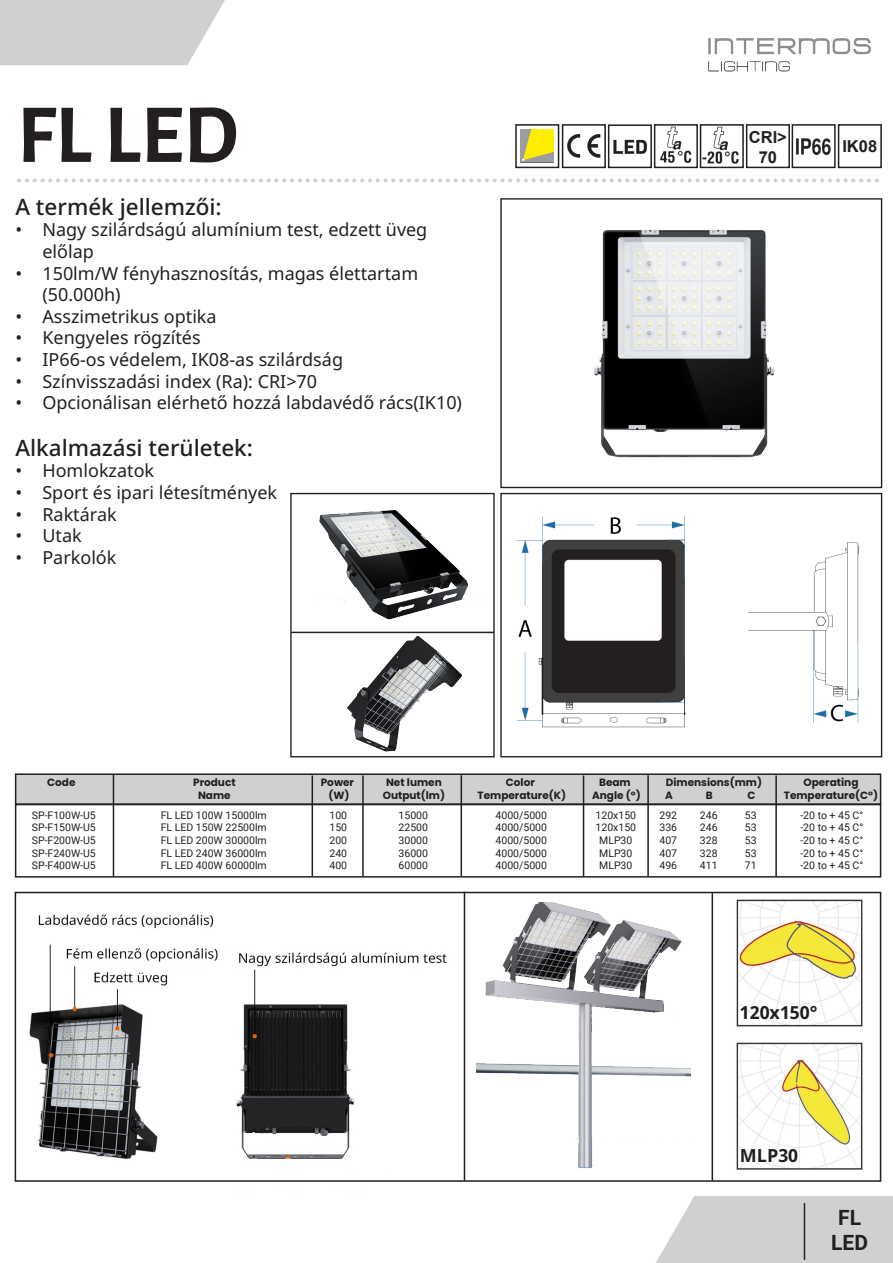
<style>
.page{position:relative;width:893px;height:1263px;background:#fff}
.page>*{position:absolute;margin:0;border:0;box-sizing:border-box;transform-origin:0 0}
.t1{font:700 84px "Alegreya Sans SC";color:#231f20}
.t2{font:34.5px "Minion Pro";color:#cfd1d0}
.t3{font:500 22.5px "Noto Sans";color:#231f20}
.t4{font:700 21px "Roboto";color:#231f20}
.t5{font:18px/21.6px "Noto Sans";color:#231f20}
.t6{font:700 18px "Noto Sans";color:#231f20}
.t7{font:700 16.5px "Arial";color:#231f20}
.t8{font:10.5px "Roboto";color:#231f20}
.t9{font:700 10.5px "Poppins";color:#231f20}
</style>
<div class="page">
<svg style="left:0;top:0;width:225px;height:65px;background:#d2d4d3"></svg>
<img style="left:594px;top:229px;width:180px;height:229px">
<div style="left:500px;top:198px;width:382px;height:290px;border:1px solid #231f20"></div>
<img style="left:516px;top:516px;width:343px;height:212px">
<div style="left:500px;top:493px;width:382px;height:264px;border:1px solid #231f20"></div>
<svg style="left:656px;top:1196px;width:237px;height:67px;background:#d2d4d3"></svg>
<hr style="left:804px;top:1203px;width:1px;height:57px;background:#231f20">
<div style="left:515px;top:124px;width:44px;height:44px;border:2px solid #231f20"></div>
<img style="left:613px;top:139px;width:34px;height:15px">
<div style="left:746px;top:124px;width:44px;height:44px;border:2px solid #231f20"></div>
<img style="left:567px;top:134px;width:34px;height:24px">
<div style="left:562px;top:124px;width:44px;height:44px;border:2px solid #231f20"></div>
<img style="left:660px;top:127px;width:32px;height:36px">
<div style="left:654px;top:124px;width:44px;height:44px;border:2px solid #231f20"></div>
<div style="left:608px;top:124px;width:44px;height:44px;border:2px solid #231f20"></div>
<img style="left:796px;top:138px;width:35px;height:17px">
<div style="left:792px;top:124px;width:44px;height:44px;border:2px solid #231f20"></div>
<img style="left:703px;top:127px;width:36px;height:37px">
<div style="left:700px;top:124px;width:44px;height:44px;border:2px solid #231f20"></div>
<div style="left:838px;top:124px;width:44px;height:44px;border:2px solid #231f20"></div>
<img style="left:521px;top:129px;width:33px;height:34px">
<div style="left:16px;top:774px;width:865px;height:30px;background:#cfd1d0"></div>
<div style="left:15px;top:773px;width:866px;height:32px;border:2px solid #231f20"></div>
<div style="left:15px;top:804px;width:866px;height:74px;border:2px solid #231f20"></div>
<hr style="left:113px;top:775px;width:1px;height:102px;background:#231f20">
<hr style="left:312px;top:775px;width:1px;height:102px;background:#231f20">
<hr style="left:362px;top:775px;width:2px;height:102px;background:#231f20">
<hr style="left:461px;top:775px;width:1px;height:102px;background:#231f20">
<hr style="left:583px;top:775px;width:1px;height:102px;background:#231f20">
<hr style="left:647px;top:775px;width:2px;height:102px;background:#231f20">
<hr style="left:775px;top:775px;width:2px;height:102px;background:#231f20">
<img style="left:319px;top:510px;width:161px;height:110px">
<div style="left:290px;top:493px;width:205px;height:264px;border:1px solid #231f20"></div>
<img style="left:14px;top:893px;width:433px;height:289px">
<img style="left:476px;top:902px;width:214px;height:266px">
<div style="left:15px;top:892px;width:866px;height:290px;border:2px solid #231f20"></div>
<hr style="left:464px;top:892px;width:1px;height:289px;background:#231f20">
<hr style="left:291px;top:632px;width:203px;height:1px;background:#231f20">
<img style="left:347px;top:636px;width:114px;height:116px">
<hr style="left:712px;top:893px;width:1px;height:288px;background:#231f20">
<img style="left:736px;top:899px;width:127px;height:128px">
<img style="left:736px;top:1042px;width:127px;height:128px">
<img style="left:708px;top:38px;width:163px;height:34px">
<p class="t1" style="left:17px;top:73px;width:223px">FL LED</p>
<p class="t7" style="left:749px;top:126px;width:40px">CRI&gt;</p>
<p class="t7" style="left:759px;top:146px;width:20px">70</p>
<p class="t7" style="left:842px;top:135px;width:36px">IK08</p>
<p class="t2" style="left:15px;top:148px;width:867px">...............................................................................................................</p>
<p class="t3" style="left:15px;top:194px;width:208px">A termék jellemzői:</p>
<p class="t5" style="left:42px;top:219px;width:386px;text-indent:-27px">• Nagy szilárdságú alumínium test, edzett üveg előlap</p>
<p class="t5" style="left:42px;top:263px;width:377px;text-indent:-27px">• 150lm/W fényhasznosítás, magas élettartam (50.000h)</p>
<p class="t5" style="left:15px;top:306px;width:203px">• Asszimetrikus optika</p>
<p class="t5" style="left:15px;top:327px;width:187px">• Kengyeles rögzítés</p>
<p class="t5" style="left:15px;top:349px;width:329px">• IP66-os védelem, IK08-as szilárdság</p>
<p class="t5" style="left:15px;top:371px;width:303px">• Színvisszadási index (Ra): CRI&gt;70</p>
<p class="t5" style="left:15px;top:392px;width:448px">• Opcionálisan elérhető hozzá labdavédő rács(IK10)</p>
<p class="t3" style="left:15px;top:435px;width:239px">Alkalmazási területek:</p>
<p class="t5" style="left:15px;top:460px;width:140px">• Homlokzatok</p>
<p class="t5" style="left:15px;top:482px;width:263px">• Sport és ipari létesítmények</p>
<p class="t5" style="left:15px;top:503px;width:103px">• Raktárak</p>
<p class="t5" style="left:15px;top:525px;width:68px">• Utak</p>
<p class="t5" style="left:15px;top:547px;width:103px">• Parkolók</p>
<p class="t9" style="left:47px;top:776px;width:30px">Code</p>
<p class="t9" style="left:193px;top:776px;width:44px">Product</p>
<p class="t9" style="left:321px;top:776px;width:35px">Power</p>
<p class="t9" style="left:386px;top:776px;width:57px">Net lumen</p>
<p class="t9" style="left:506px;top:776px;width:30px">Color</p>
<p class="t9" style="left:599px;top:776px;width:33px">Beam</p>
<p class="t9" style="left:666px;top:776px;width:98px">Dimensions(mm)</p>
<p class="t9" style="left:803px;top:776px;width:57px">Operating</p>
<p class="t9" style="left:198px;top:789px;width:34px">Name</p>
<p class="t9" style="left:328px;top:789px;width:23px">(W)</p>
<p class="t9" style="left:383px;top:789px;width:64px">Output(lm)</p>
<p class="t9" style="left:478px;top:789px;width:90px">Temperature(K)</p>
<p class="t9" style="left:592px;top:789px;width:50px">Angle (°)</p>
<p class="t9" style="left:665px;top:789px;width:9px">A</p>
<p class="t9" style="left:706px;top:789px;width:8px">B</p>
<p class="t9" style="left:747px;top:789px;width:10px">C</p>
<p class="t9" style="left:784px;top:789px;width:96px">Temperature(C°)</p>
<p class="t8" style="left:32px;top:808px;width:65px">SP-F100W-U5</p>
<p class="t8" style="left:161px;top:808px;width:108px">FL LED 100W 15000lm</p>
<p class="t8" style="left:329px;top:808px;width:19px">100</p>
<p class="t8" style="left:399px;top:808px;width:31px">15000</p>
<p class="t8" style="left:496px;top:808px;width:53px">4000/5000</p>
<p class="t8" style="left:595px;top:808px;width:42px">120x150</p>
<p class="t8" style="left:659px;top:808px;width:19px">292</p>
<p class="t8" style="left:700px;top:808px;width:19px">246</p>
<p class="t8" style="left:745px;top:808px;width:13px">53</p>
<p class="t8" style="left:800px;top:808px;width:64px">-20 to + 45 C°</p>
<p class="t8" style="left:32px;top:820px;width:65px">SP-F150W-U5</p>
<p class="t8" style="left:161px;top:820px;width:108px">FL LED 150W 22500lm</p>
<p class="t8" style="left:329px;top:820px;width:19px">150</p>
<p class="t8" style="left:399px;top:820px;width:31px">22500</p>
<p class="t8" style="left:496px;top:820px;width:53px">4000/5000</p>
<p class="t8" style="left:595px;top:820px;width:42px">120x150</p>
<p class="t8" style="left:659px;top:820px;width:19px">336</p>
<p class="t8" style="left:700px;top:820px;width:19px">246</p>
<p class="t8" style="left:745px;top:820px;width:13px">53</p>
<p class="t8" style="left:800px;top:820px;width:64px">-20 to + 45 C°</p>
<p class="t8" style="left:32px;top:833px;width:65px">SP-F200W-U5</p>
<p class="t8" style="left:161px;top:833px;width:108px">FL LED 200W 30000lm</p>
<p class="t8" style="left:329px;top:833px;width:19px">200</p>
<p class="t8" style="left:399px;top:833px;width:31px">30000</p>
<p class="t8" style="left:496px;top:833px;width:53px">4000/5000</p>
<p class="t8" style="left:599px;top:833px;width:35px">MLP30</p>
<p class="t8" style="left:659px;top:833px;width:19px">407</p>
<p class="t8" style="left:700px;top:833px;width:19px">328</p>
<p class="t8" style="left:745px;top:833px;width:13px">53</p>
<p class="t8" style="left:800px;top:833px;width:64px">-20 to + 45 C°</p>
<p class="t8" style="left:32px;top:845px;width:65px">SP-F240W-U5</p>
<p class="t8" style="left:161px;top:845px;width:108px">FL LED 240W 36000lm</p>
<p class="t8" style="left:329px;top:845px;width:19px">240</p>
<p class="t8" style="left:399px;top:845px;width:31px">36000</p>
<p class="t8" style="left:496px;top:845px;width:53px">4000/5000</p>
<p class="t8" style="left:599px;top:845px;width:35px">MLP30</p>
<p class="t8" style="left:659px;top:845px;width:19px">407</p>
<p class="t8" style="left:700px;top:845px;width:19px">328</p>
<p class="t8" style="left:745px;top:845px;width:13px">53</p>
<p class="t8" style="left:800px;top:845px;width:64px">-20 to + 45 C°</p>
<p class="t8" style="left:32px;top:858px;width:65px">SP-F400W-U5</p>
<p class="t8" style="left:161px;top:858px;width:108px">FL LED 400W 60000lm</p>
<p class="t8" style="left:329px;top:858px;width:19px">400</p>
<p class="t8" style="left:399px;top:858px;width:31px">60000</p>
<p class="t8" style="left:496px;top:858px;width:53px">4000/5000</p>
<p class="t8" style="left:599px;top:858px;width:35px">MLP30</p>
<p class="t8" style="left:659px;top:858px;width:19px">496</p>
<p class="t8" style="left:700px;top:858px;width:19px">411</p>
<p class="t8" style="left:745px;top:858px;width:13px">71</p>
<p class="t8" style="left:800px;top:858px;width:64px">-20 to + 45 C°</p>
<p class="t6" style="left:740px;top:1000px;width:79px">120x150°</p>
<p class="t6" style="left:740px;top:1143px;width:60px">MLP30</p>
<p class="t4" style="left:838px;top:1203px;width:24px">FL</p>
<p class="t4" style="left:831px;top:1228px;width:38px">LED</p>
</div>
